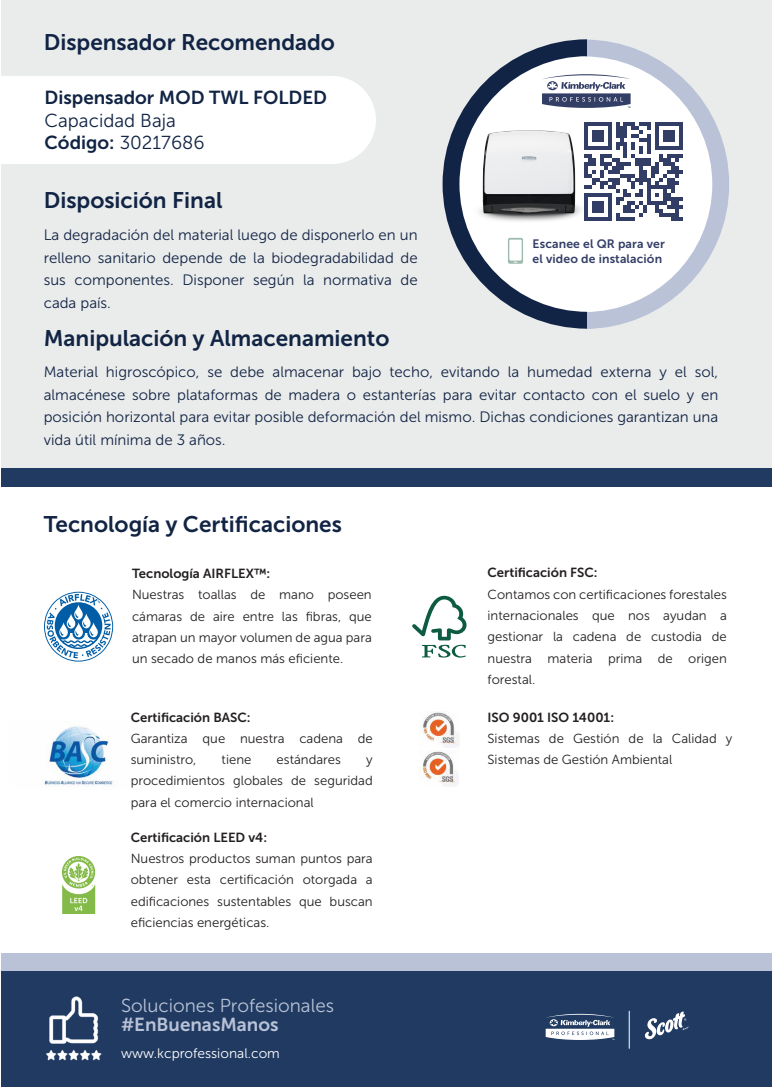
<style>
.page{position:relative;width:772px;height:1087px;background:#fff}
.page>*{position:absolute;margin:0;border:0;box-sizing:border-box;transform-origin:0 0}
.t1{font:22.5px "Museo Sans 700";color:#112444}
.t2{font:18.75px/22.5px "Museo Sans 300";color:#112444}
.t3{font:18.75px "Museo Sans 300";color:#b9c2d7}
.t4{font:18.75px "Museo Sans 700";color:#112444}
.t5{font:18.75px "Museo Sans 700";color:#b9c2d7}
.t6{font:15px/22.5px "Museo Sans 300";color:#112444;text-align:justify}
.t7{font:13.75px "Museo Sans 300";color:#fff}
.t8{font:13.12px/21.2px "Museo Sans 300";color:#231f20;text-align:justify}
.t9{font:13.12px "Museo Sans 700";color:#231f20}
.t10{font:12.19px/15.6px "Museo Sans 700";letter-spacing:.01em;color:#333e66}
.s1{font-family:"Museo Sans 700"}
</style>
<div class="page">
<div style="left:1px;top:0;width:770px;height:477px;background:#eaebeb"></div>
<div style="left:1px;top:969px;width:770px;height:117px;background:#203a61"></div>
<div style="left:1px;top:953px;width:770px;height:17px;background:#b9c2d7"></div>
<img style="left:46px;top:996px;width:56px;height:65px">
<svg style="left:545px;top:1013px;width:69px;height:26px"></svg>
<hr style="left:629px;top:1010px;width:1px;height:38px;background:#fff">
<img style="left:44px;top:721px;width:69px;height:66px">
<div style="left:1px;top:76px;width:375px;height:88px;background:#fff"></div>
<div style="left:1px;top:467px;width:770px;height:19px;background:#203a61"></div>
<svg style="left:44px;top:591px;width:69px;height:70px"></svg>
<img style="left:421px;top:750px;width:37px;height:36px">
<img style="left:420px;top:711px;width:38px;height:36px">
<svg style="left:644px;top:1011px;width:44px;height:28px"></svg>
<svg style="left:412px;top:595px;width:54px;height:62px"></svg>
<svg style="left:62px;top:856px;width:33px;height:57px"></svg>
<svg style="left:585px;top:40px;width:143px;height:289px"></svg>
<svg style="left:442px;top:39px;width:144px;height:289px"></svg>
<h1 class="t1" style="left:44px;top:29px;width:292px">Dispensador Recomendado</h1>
<h2 class="t4" style="left:44px;top:87px;width:284px">Dispensador MOD TWL FOLDED</h2>
<h2 class="t2" style="left:44px;top:109px;width:162px">Capacidad Baja<br><span class="s1">Código:</span> 30217686</h2>
<h1 class="t1" style="left:44px;top:187px;width:180px">Disposición Final</h1>
<p class="t6" style="left:44px;top:224px;width:375px">La degradación del material luego de disponerlo en un relleno sanitario depende de la biodegradabilidad de sus componentes. Disponer según la normativa de cada país.</p>
<h1 class="t1" style="left:44px;top:326px;width:347px">Manipulación y Almacenamiento</h1>
<p class="t6" style="left:44px;top:360px;width:675px">Material higroscópico, se debe almacenar bajo techo, evitando la humedad externa y el sol, almacénese sobre plataformas de madera o estanterías para evitar contacto con el suelo y en posición horizontal para evitar posible deformación del mismo. Dichas condiciones garantizan una vida útil mínima de 3 años.</p>
<p class="t10" style="left:532px;top:236px;width:134px">Escanee el QR para ver el video de instalación</p>
<h1 class="t1" style="left:44px;top:511px;width:299px">Tecnología y Certificaciones</h1>
<p class="t9" style="left:132px;top:566px;width:140px">Tecnología AIRFLEX™:</p>
<p class="t8" style="left:132px;top:584px;width:241px">Nuestras toallas de mano poseen cámaras de aire entre las fibras, que atrapan un mayor volumen de agua para un secado de manos más eficiente.</p>
<p class="t9" style="left:131px;top:709px;width:121px">Certificación BASC:</p>
<p class="t8" style="left:131px;top:727px;width:243px">Garantiza que nuestra cadena de suministro,</p>
<p class="t8" style="left:221px;top:749px;width:31px">tiene</p>
<p class="t8" style="left:276px;top:749px;width:66px">estándares</p>
<p class="t8" style="left:131px;top:749px;width:243px;text-indent:235px">y procedimientos globales de seguridad para el comercio internacional</p>
<p class="t9" style="left:131px;top:829px;width:138px">Certificación LEED v4:</p>
<p class="t8" style="left:131px;top:847px;width:243px">Nuestros productos suman puntos para obtener esta certificación otorgada a edificaciones sustentables que buscan eficiencias energéticas.</p>
<h2 class="t3" style="left:121px;top:994px;width:214px">Soluciones Profesionales</h2>
<h2 class="t5" style="left:121px;top:1014px;width:159px">#EnBuenasManos</h2>
<p class="t7" style="left:121px;top:1045px;width:160px">www.kcprofessional.com</p>
<p class="t9" style="left:487px;top:565px;width:111px">Certificación FSC:</p>
<p class="t8" style="left:487px;top:583px;width:241px">Contamos con certificaciones forestales internacionales que nos ayudan a gestionar la cadena de custodia de nuestra materia prima de origen forestal.</p>
<p class="t9" style="left:487px;top:709px;width:128px">ISO 9001 ISO 14001:</p>
<p class="t8" style="left:487px;top:727px;width:246px">Sistemas de Gestión de la Calidad y<br>Sistemas de Gestión Ambiental</p>
</div>
